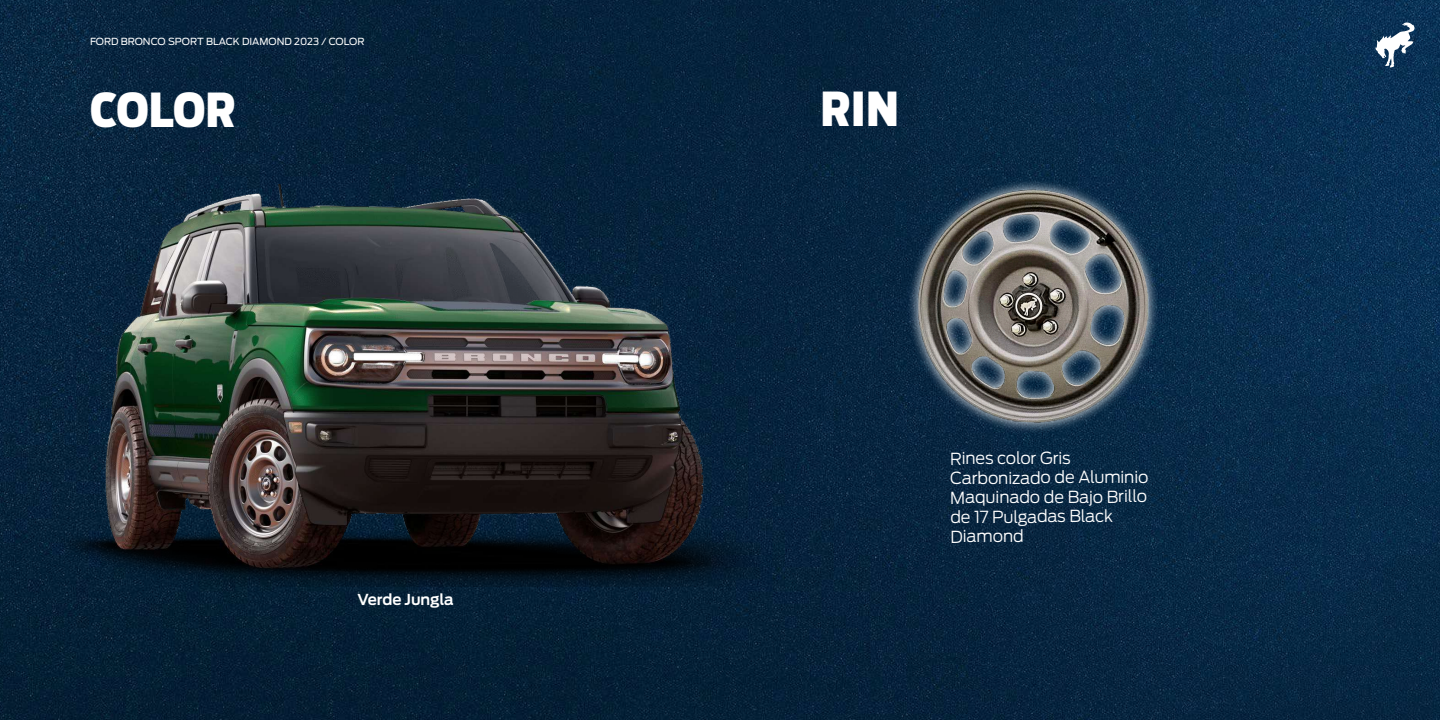
<style>
.page{position:relative;width:1440px;height:720px;background:#fff}
.page>*{position:absolute;margin:0;border:0;box-sizing:border-box;transform-origin:0 0}
.t1{font:900 46.5px "Ford Antenna Cond";color:#fff}
.t2{font:300 16.5px/19.6px "Ford Antenna";letter-spacing:-.02em;color:#fff}
.t3{font:600 15px "Ford Antenna";letter-spacing:-.02em;color:#fff}
.t4{font:9.75px "Ford Antenna";color:#fff}
</style>
<div class="page">
<img style="left:0;top:0;width:1440px;height:720px">
<img style="left:856px;top:128px;width:331px;height:345px">
<img style="left:45px;top:184px;width:735px;height:402px">
<svg style="left:1375px;top:22px;width:40px;height:46px"></svg>
<p class="t4" style="left:90px;top:33px;width:276px">FORD BRONCO SPORT BLACK DIAMOND 2023 / COLOR</p>
<h1 class="t1" style="left:90px;top:67px;width:147px">COLOR</h1>
<p class="t3" style="left:358px;top:586px;width:98px">Verde Jungla</p>
<h1 class="t1" style="left:820px;top:65px;width:80px">RIN</h1>
<p class="t2" style="left:950px;top:446px;width:200px">Rines color Gris<br>Carbonizado de Aluminio<br>Maquinado de Bajo Brillo de 17 Pulgadas Black<br>Diamond</p>
</div>
